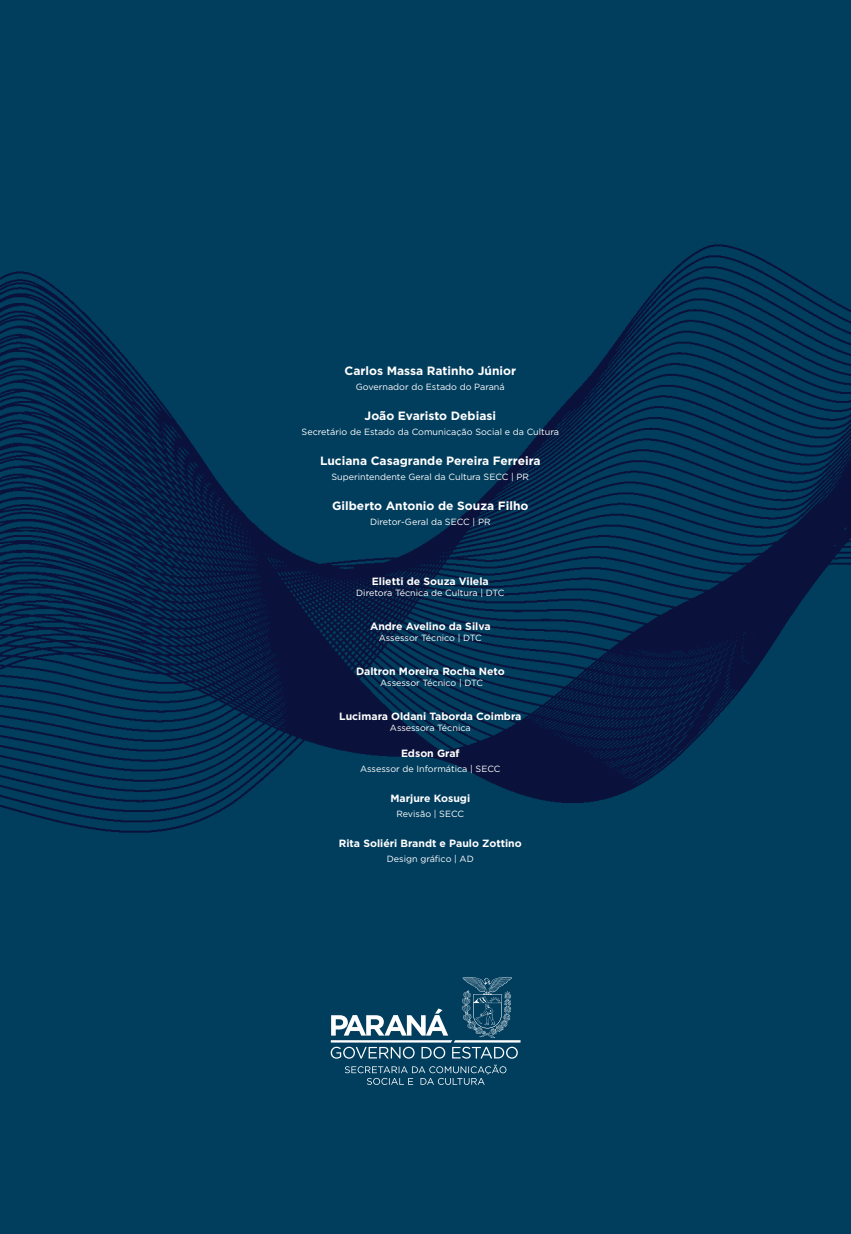
<style>
.page{position:relative;width:851px;height:1234px;background:#fff}
.page>*{position:absolute;margin:0;border:0;box-sizing:border-box;transform-origin:0 0}
.t1{font:700 12px "Gotham";color:#fff}
.t2{font:700 10.5px "Gotham";color:#fff}
.t3{font:9px "Gotham";color:#fff}
</style>
<div class="page">
<img style="left:0;top:0;width:850px;height:1233px">
<svg style="left:330px;top:976px;width:190px;height:82px;background:#2e607a"></svg>
<svg style="left:345px;top:1064px;width:161px;height:20px;background:#235672"></svg>
<p class="t1" style="left:344px;top:363px;width:173px">Carlos Massa Ratinho Júnior</p>
<p class="t3" style="left:356px;top:381px;width:150px">Governador do Estado do Paraná</p>
<p class="t1" style="left:364px;top:408px;width:133px">João Evaristo Debiasi</p>
<p class="t3" style="left:301px;top:426px;width:259px">Secretário de Estado da Comunicação Social e da Cultura</p>
<p class="t1" style="left:320px;top:453px;width:222px">Luciana Casagrande Pereira Ferreira</p>
<p class="t3" style="left:331px;top:471px;width:199px">Superintendente Geral da Cultura SECC | PR</p>
<p class="t1" style="left:332px;top:498px;width:198px">Gilberto Antonio de Souza Filho</p>
<p class="t3" style="left:370px;top:516px;width:122px">Diretor-Geral da SECC | PR</p>
<p class="t2" style="left:372px;top:574px;width:118px">Elietti de Souza Vilela</p>
<p class="t3" style="left:356px;top:586px;width:150px">Diretora Técnica de Cultura | DTC</p>
<p class="t2" style="left:370px;top:619px;width:122px">Andre Avelino da Silva</p>
<p class="t3" style="left:379px;top:631px;width:104px">Assessor Técnico | DTC</p>
<p class="t2" style="left:356px;top:664px;width:150px">Daltron Moreira Rocha Neto</p>
<p class="t3" style="left:380px;top:676px;width:104px">Assessor Técnico | DTC</p>
<p class="t2" style="left:339px;top:709px;width:184px">Lucimara Oldani Taborda Coimbra</p>
<p class="t3" style="left:390px;top:721px;width:82px">Assessora Técnica</p>
<p class="t2" style="left:401px;top:745px;width:60px">Edson Graf</p>
<p class="t3" style="left:360px;top:762px;width:142px">Assessor de Informática | SECC</p>
<p class="t2" style="left:390px;top:790px;width:81px">Marjure Kosugi</p>
<p class="t3" style="left:396px;top:807px;width:69px">Revisão | SECC</p>
<p class="t2" style="left:339px;top:835px;width:184px">Rita Soliéri Brandt e Paulo Zottino</p>
<p class="t3" style="left:387px;top:852px;width:88px">Design gráfico | AD</p>
</div>
